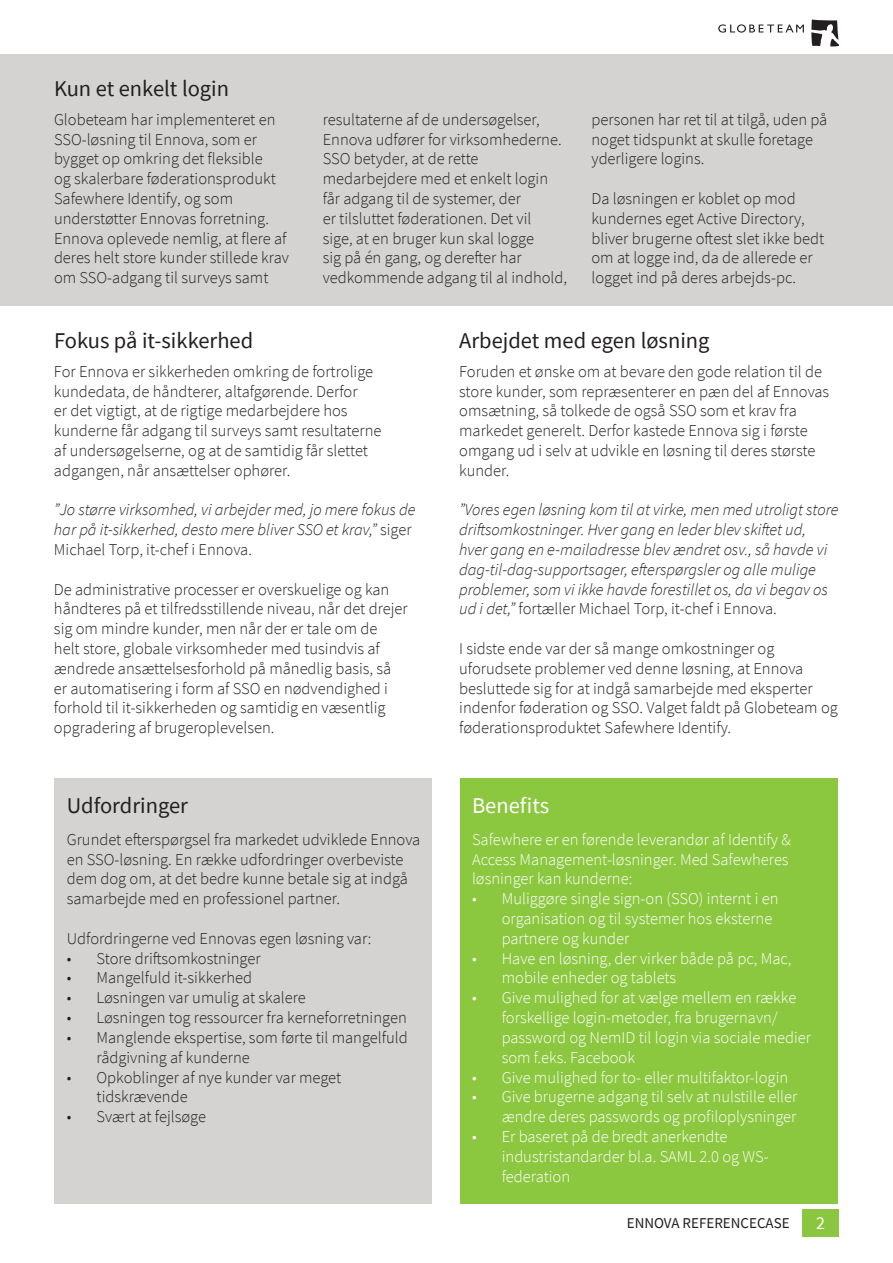
<style>
.page{position:relative;width:893px;height:1263px;background:#fff}
.page>*{position:absolute;margin:0;border:0;box-sizing:border-box;transform-origin:0 0}
.t1{font:22.5px "Source Sans Pro";color:#231f20}
.t2{font:22.5px "Source Sans Pro";color:#fff}
.t3{font:18px "Source Sans Pro";color:#fff}
.t4{font:300 16.5px/19.8px "Source Sans Pro";color:#231f20}
.t5{font:300 16.5px/19.8px "Source Sans Pro";color:#fff}
.t6{font:italic 300 16.5px/19.8px "Source Sans Pro";color:#231f20}
.t7{font:15px "Source Sans Pro";color:#231f20}
.s1{font-style:normal}
</style>
<div class="page">
<div style="left:802px;top:1209px;width:37px;height:27px;background:#8bc640"></div>
<svg style="left:811px;top:20px;width:28px;height:26px"></svg>
<svg style="left:718px;top:24px;width:86px;height:9px"></svg>
<div style="left:460px;top:778px;width:378px;height:426px;background:#8cc740"></div>
<div style="left:54px;top:778px;width:378px;height:426px;background:#d4d3d2"></div>
<div style="left:0;top:54px;width:893px;height:251px;background:#d4d3d2"></div>
<h1 class="t1" style="left:54px;top:74px;width:177px">Kun et enkelt login</h1>
<p class="t4" style="left:54px;top:109px;width:237px">Globeteam har implementeret en<br>SSO-løsning til Ennova, som er bygget op omkring det fleksible<br>og skalerbare føderationsprodukt<br>Safewhere Identify, og som understøtter Ennovas forretning.<br>Ennova oplevede nemlig, at flere af deres helt store kunder stillede krav om SSO-adgang til surveys samt</p>
<p class="t4" style="left:323px;top:109px;width:246px">resultaterne af de undersøgelser,<br>Ennova udfører for virksomhederne.<br>SSO betyder, at de rette medarbejdere med et enkelt login får adgang til de systemer, der<br>er tilsluttet føderationen. Det vil<br>sige, at en bruger kun skal logge<br>sig på én gang, og derefter har vedkommende adgang til al indhold,</p>
<p class="t4" style="left:591px;top:109px;width:237px">personen har ret til at tilgå, uden på noget tidspunkt at skulle foretage yderligere logins.</p>
<p class="t4" style="left:591px;top:189px;width:234px">Da løsningen er koblet op mod kundernes eget Active Directory, bliver brugerne oftest slet ikke bedt om at logge ind, da de allerede er logget ind på deres arbejds-pc.</p>
<h1 class="t1" style="left:54px;top:326px;width:201px">Fokus på it-sikkerhed</h1>
<h1 class="t1" style="left:459px;top:326px;width:252px">Arbejdet med egen løsning</h1>
<p class="t4" style="left:54px;top:361px;width:329px">For Ennova er sikkerheden omkring de fortrolige kundedata, de håndterer, altafgørende. Derfor<br>er det vigtigt, at de rigtige medarbejdere hos kunderne får adgang til surveys samt resultaterne af undersøgelserne, og at de samtidig får slettet adgangen, når ansættelser ophører.</p>
<p class="t6" style="left:54px;top:500px;width:363px">”Jo større virksomhed, vi arbejder med, jo mere fokus de har på it-sikkerhed, desto mere bliver SSO et krav,” <span class="s1">siger<br>Michael Torp, it-chef i Ennova.</span></p>
<p class="t4" style="left:54px;top:579px;width:355px">De administrative processer er overskuelige og kan håndteres på et tilfredsstillende niveau, når det drejer sig om mindre kunder, men når der er tale om de<br>helt store, globale virksomheder med tusindvis af ændrede ansættelsesforhold på månedlig basis, så er automatisering i form af SSO en nødvendighed i forhold til it-sikkerheden og samtidig en væsentlig opgradering af brugeroplevelsen.</p>
<p class="t4" style="left:459px;top:361px;width:372px">Foruden et ønske om at bevare den gode relation til de store kunder, som repræsenterer en pæn del af Ennovas omsætning, så tolkede de også SSO som et krav fra markedet generelt. Derfor kastede Ennova sig i første omgang ud i selv at udvikle en løsning til deres største kunder.</p>
<p class="t6" style="left:459px;top:500px;width:381px">”Vores egen løsning kom til at virke, men med utroligt store driftsomkostninger. Hver gang en leder blev skiftet ud,<br>hver gang en e-mailadresse blev ændret osv., så havde vi dag-til-dag-supportsager, efterspørgsler og alle mulige problemer, som vi ikke havde forestillet os, da vi begav os ud i det,” <span class="s1">fortæller Michael Torp, it-chef i Ennova.</span></p>
<p class="t4" style="left:459px;top:639px;width:380px">I sidste ende var der så mange omkostninger og uforudsete problemer ved denne løsning, at Ennova besluttede sig for at indgå samarbejde med eksperter indenfor føderation og SSO. Valget faldt på Globeteam og føderationsproduktet Safewhere Identify.</p>
<h1 class="t1" style="left:67px;top:791px;width:123px">Udfordringer</h1>
<h1 class="t2" style="left:472px;top:791px;width:79px">Benefits</h1>
<p class="t4" style="left:67px;top:829px;width:355px">Grundet efterspørgsel fra markedet udviklede Ennova en SSO-løsning. En række udfordringer overbeviste dem dog om, at det bedre kunne betale sig at indgå samarbejde med en professionel partner.</p>
<p class="t4" style="left:67px;top:928px;width:306px">Udfordringerne ved Ennovas egen løsning var:</p>
<p class="t4" style="left:67px;top:948px;width:195px">• Store driftsomkostninger</p>
<p class="t4" style="left:67px;top:968px;width:187px">• Mangelfuld it-sikkerhed</p>
<p class="t4" style="left:67px;top:988px;width:240px">• Løsningen var umulig at skalere</p>
<p class="t4" style="left:67px;top:1008px;width:342px">• Løsningen tog ressourcer fra kerneforretningen</p>
<p class="t4" style="left:97px;top:1027px;width:313px;text-indent:-30px">• Manglende ekspertise, som førte til mangelfuld rådgivning af kunderne</p>
<p class="t4" style="left:97px;top:1067px;width:246px;text-indent:-30px">• Opkoblinger af nye kunder var meget tidskrævende</p>
<p class="t4" style="left:67px;top:1107px;width:141px">• Svært at fejlsøge</p>
<p class="t5" style="left:472px;top:829px;width:320px">Safewhere er en førende leverandør af Identify &amp;<br>Access Management-løsninger. Med Safewheres løsninger kan kunderne:</p>
<p class="t5" style="left:502px;top:889px;width:278px;text-indent:-30px">• Muliggøre single sign-on (SSO) internt i en organisation og til systemer hos eksterne partnere og kunder</p>
<p class="t5" style="left:502px;top:948px;width:291px;text-indent:-30px">• Have en løsning, der virker både på pc, Mac, mobile enheder og tablets</p>
<p class="t5" style="left:502px;top:988px;width:311px;text-indent:-30px">• Give mulighed for at vælge mellem en række forskellige login-metoder, fra brugernavn/ password og NemID til login via sociale medier som f.eks. Facebook</p>
<p class="t5" style="left:472px;top:1067px;width:318px">• Give mulighed for to- eller multifaktor-login</p>
<p class="t5" style="left:472px;top:1087px;width:327px;text-align:right">• Give brugerne adgang til selv at nulstille eller ændre deres passwords og profiloplysninger</p>
<p class="t5" style="left:502px;top:1126px;width:268px;text-indent:-30px">• Er baseret på de bredt anerkendte industristandarder bl.a. SAML 2.0 og WS&shy;federation</p>
<p class="t7" style="left:627px;top:1214px;width:164px">ENNOVA REFERENCECASE</p>
<p class="t3" style="left:816px;top:1212px;width:10px">2</p>
</div>
